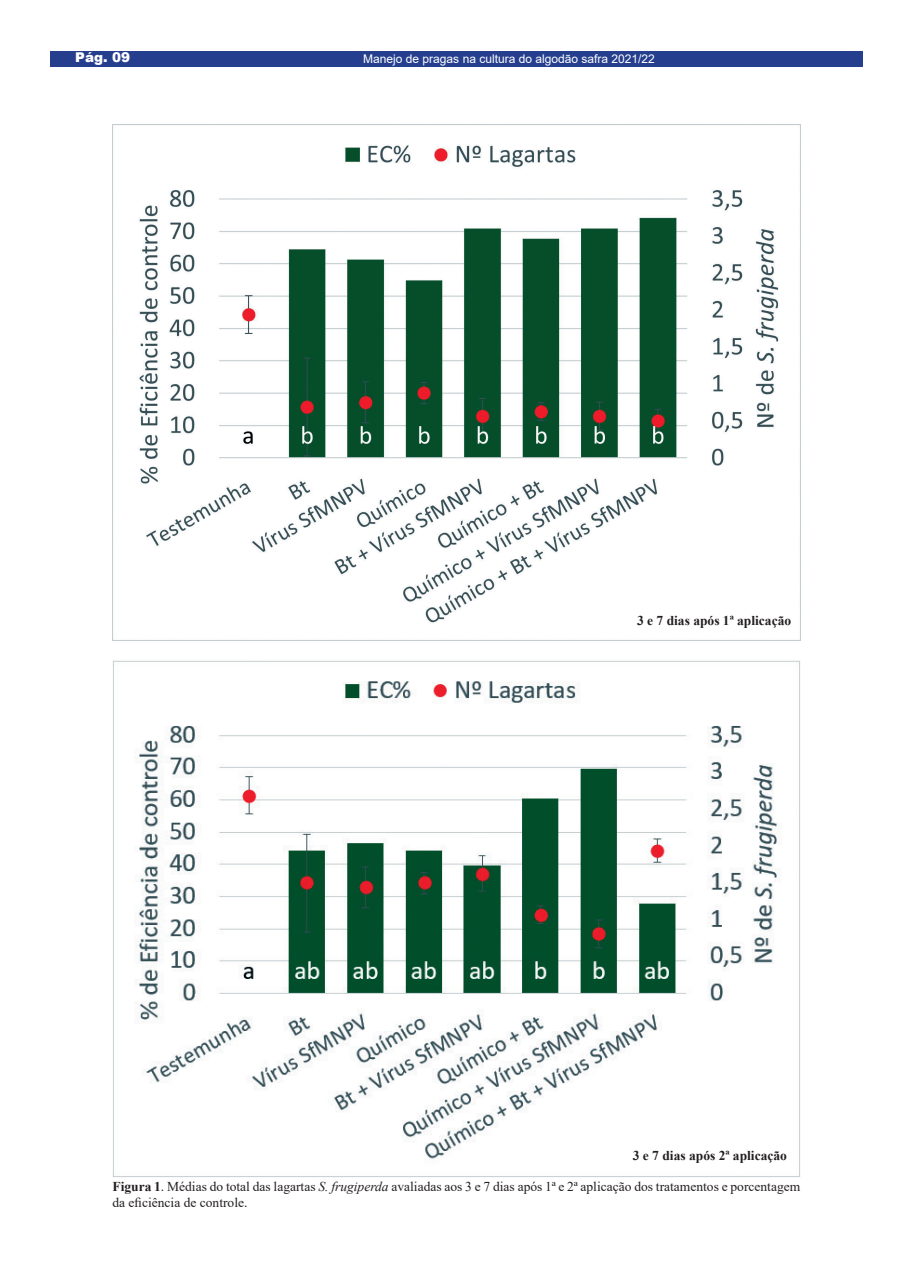
<style>
.page{position:relative;width:915px;height:1276px;background:#fff}
.page>*{position:absolute;margin:0;border:0;box-sizing:border-box;transform-origin:0 0}
.t1{font:13.5px/16.2px "Times New Roman";color:#231f20}
.t2{font:700 13.5px "Times New Roman";color:#231f20}
.t3{font:900 13.5px "Arial";color:#fff}
.t4{font:12px "Arial";color:#fff}
.s1{font-weight:700}
.s2{font-style:italic}
</style>
<div class="page">
<img style="left:112px;top:124px;width:688px;height:516px">
<img style="left:112px;top:660px;width:688px;height:517px">
<div style="left:50px;top:51px;width:812px;height:16px;background:#253f8e"></div>
<p class="t3" style="left:75px;top:48px;width:56px">Pág. 09</p>
<p class="t4" style="left:363px;top:51px;width:293px">Manejo de pragas na cultura do algodão safra 2021/22</p>
<p class="t2" style="left:636px;top:611px;width:156px">3 e 7 dias após 1ª aplicação</p>
<p class="t2" style="left:632px;top:1145px;width:156px">3 e 7 dias após 2ª aplicação</p>
<p class="t1" style="left:112px;top:1178px;width:689px"><span class="s1">Figura 1</span>. Médias do total das lagartas <span class="s2">S. frugiperda</span> avaliadas aos 3 e 7 dias após 1ª e 2ª aplicação dos tratamentos e porcentagem da eficiência de controle.</p>
</div>
